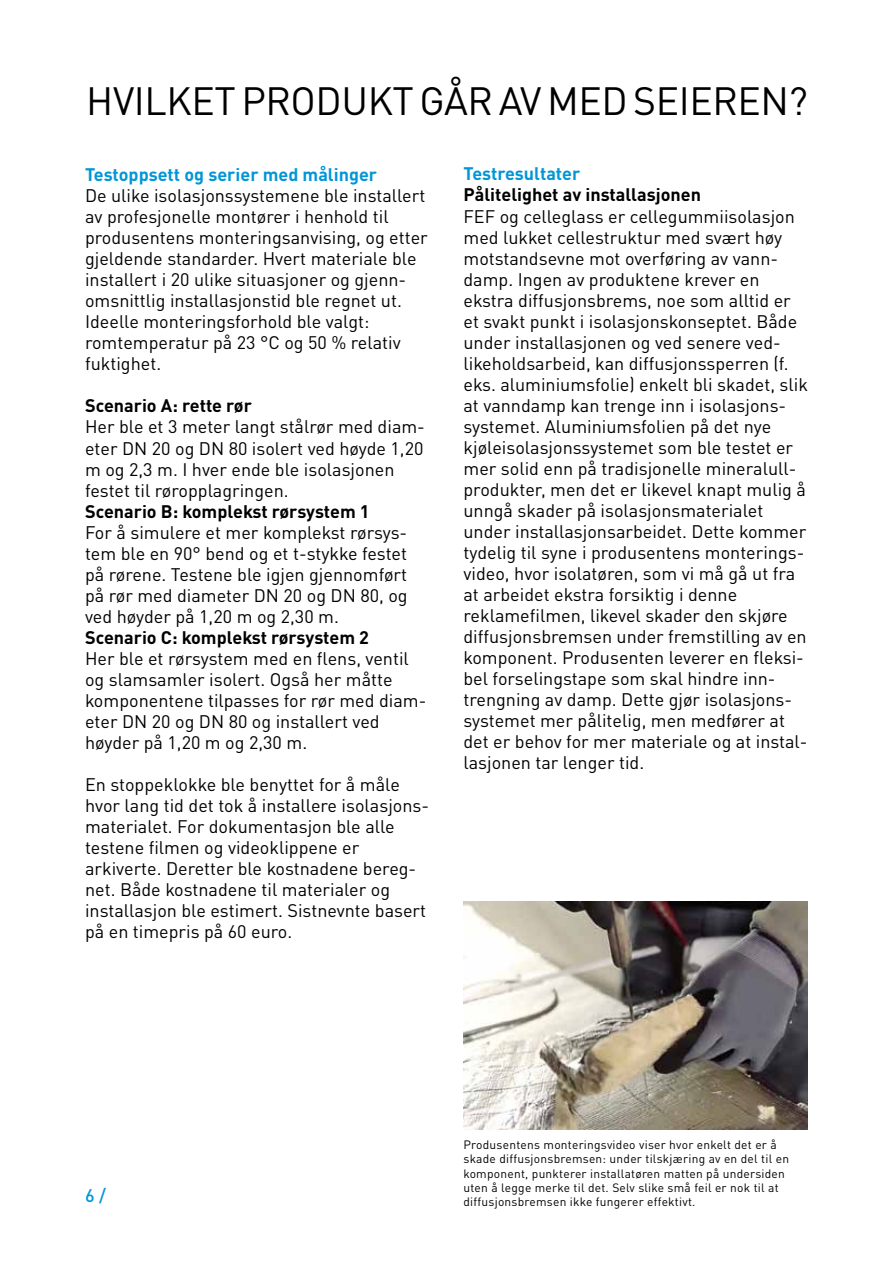
<style>
.page{position:relative;width:893px;height:1263px;background:#fff}
.page>*{position:absolute;margin:0;border:0;box-sizing:border-box;transform-origin:0 0}
.t1{font:39px "DIN Pro";letter-spacing:-.01em;color:#000}
.t2{font:18px/21px "DIN Pro";color:#000}
.t3{font:700 18px "DIN Pro";color:#000}
.t4{font:700 18px "DIN Pro";color:#0096d7}
.t5{font:500 18px "DIN Pro";color:#0096d7}
.t6{font:12px/14.4px "DIN Pro";letter-spacing:.02em;color:#000}
</style>
<div class="page">
<img style="left:463px;top:901px;width:345px;height:228px">
<h1 class="t1" style="left:86px;top:71px;width:723px">HVILKET PRODUKT GÅR AV MED SEIEREN?</h1>
<p class="t4" style="left:85px;top:160px;width:294px">Testoppsett og serier med målinger</p>
<p class="t2" style="left:85px;top:184px;width:344px">De ulike isolasjonssystemene ble installert av profesjonelle montører i henhold til produsentens monteringsanvising, og etter gjeldende standarder. Hvert materiale ble installert i 20 ulike situasjoner og gjenn&shy;omsnittlig installasjonstid ble regnet ut.<br>Ideelle monteringsforhold ble valgt: romtemperatur på 23 °C og 50 % relativ fuktighet.</p>
<p class="t3" style="left:85px;top:391px;width:168px">Scenario A: rette rør</p>
<p class="t2" style="left:85px;top:415px;width:341px">Her ble et 3 meter langt stålrør med diam&shy;eter DN 20 og DN 80 isolert ved høyde 1,20 m og 2,3 m. I hver ende ble isolasjonen festet til røropplagringen.</p>
<p class="t3" style="left:85px;top:496px;width:286px">Scenario B: komplekst rørsystem 1</p>
<p class="t2" style="left:85px;top:520px;width:324px;text-align:justify">For å simulere et mer komplekst rørsys&shy;tem ble en 90° bend og et t-stykke festet på rørene. Testene ble igjen gjennomført på rør med diameter DN 20 og DN 80, og ved høyder på 1,20 m og 2,30 m.</p>
<p class="t3" style="left:85px;top:622px;width:285px">Scenario C: komplekst rørsystem 2</p>
<p class="t2" style="left:85px;top:646px;width:343px">Her ble et rørsystem med en flens, ventil og slamsamler isolert. Også her måtte komponentene tilpasses for rør med diam&shy;eter DN 20 og DN 80 og installert ved høyder på 1,20 m og 2,30 m.</p>
<p class="t2" style="left:85px;top:772px;width:346px">En stoppeklokke ble benyttet for å måle hvor lang tid det tok å installere isolasjons&shy;materialet. For dokumentasjon ble alle testene filmen og videoklippene er arkiverte. Deretter ble kostnadene bereg&shy;net. Både kostnadene til materialer og installasjon ble estimert. Sistnevnte basert på en timepris på 60 euro.</p>
<p class="t4" style="left:463px;top:159px;width:118px">Testresultater</p>
<p class="t3" style="left:463px;top:180px;width:239px">Pålitelighet av installasjonen</p>
<p class="t2" style="left:463px;top:204px;width:346px">FEF og celleglass er cellegummiisolasjon med lukket cellestruktur med svært høy motstandsevne mot overføring av vann&shy;damp. Ingen av produktene krever en ekstra diffusjonsbrems, noe som alltid er et svakt punkt i isolasjonskonseptet. Både under installasjonen og ved senere ved&shy;likeholdsarbeid, kan diffusjonssperren (f. eks. aluminiumsfolie) enkelt bli skadet, slik at vanndamp kan trenge inn i isolasjons&shy;systemet. Aluminiumsfolien på det nye kjøleisolasjonssystemet som ble testet er mer solid enn på tradisjonelle mineralull&shy;produkter, men det er likevel knapt mulig å unngå skader på isolasjonsmaterialet under installasjonsarbeidet. Dette kommer tydelig til syne i produsentens monterings&shy;video, hvor isolatøren, som vi må gå ut fra at arbeidet ekstra forsiktig i denne reklamefilmen, likevel skader den skjøre diffusjonsbremsen under fremstilling av en komponent. Produsenten leverer en fleksi&shy;bel forselingstape som skal hindre inn&shy;trengning av damp. Dette gjør isolasjons&shy;systemet mer pålitelig, men medfører at det er behov for mer materiale og at instal&shy;lasjonen tar lenger tid.</p>
<p class="t6" style="left:463px;top:1136px;width:327px">Produsentens monteringsvideo viser hvor enkelt det er å skade diffusjonsbremsen: under tilskjæring av en del til en komponent, punkterer installatøren matten på undersiden uten å legge merke til det. Selv slike små feil er nok til at</p>
<p class="t5" style="left:85px;top:1181px;width:23px">6 /</p>
<p class="t6" style="left:463px;top:1194px;width:233px">diffusjonsbremsen ikke fungerer effektivt.</p>
</div>
